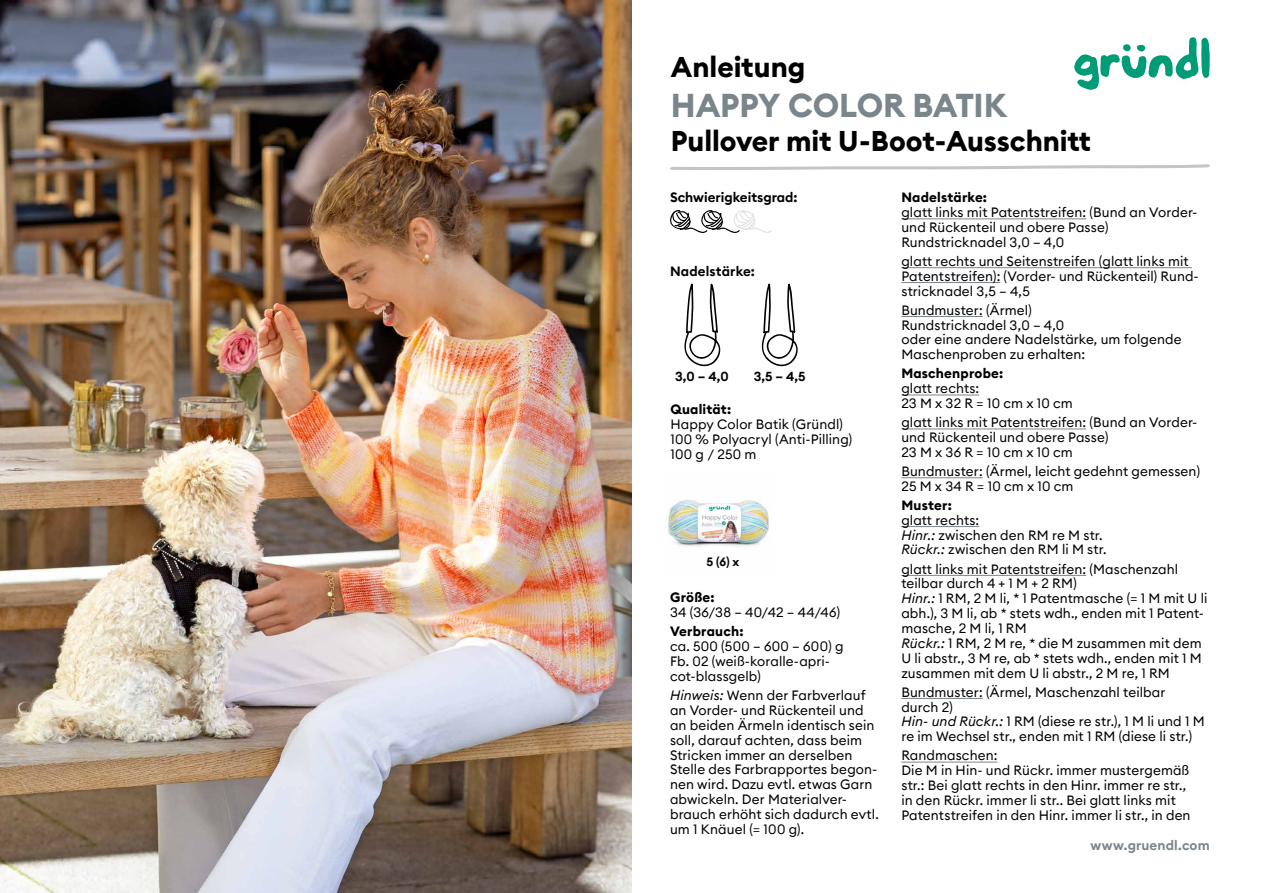
<style>
.page{position:relative;width:1263px;height:893px;background:#fff}
.page>*{position:absolute;margin:0;border:0;box-sizing:border-box;transform-origin:0 0}
.t1{font:700 33px "Euclid Circular B";letter-spacing:-.01em;color:#7b868c}
.t2{font:700 28.5px "Euclid Circular B";color:#000}
.t3{font:13.5px/14.9px "Euclid Circular B";letter-spacing:.005em;color:#000}
.t4{font:700 13.5px "Euclid Circular B";letter-spacing:.015em;color:#000}
.t5{font:600 13.5px "Euclid Circular B";color:#000}
.t6{font:600 13.5px "Euclid Circular B";letter-spacing:.01em;color:#7b868c}
.t7{font:600 13.05px "Euclid Circular B";color:#000}
.t8{font:600 12px "Euclid Circular B";color:#000}
.s1{font-style:italic}
</style>
<div class="page">
<svg style="left:684px;top:283px;width:37px;height:84px"></svg>
<svg style="left:1074px;top:37px;width:136px;height:53px"></svg>
<hr style="left:901px;top:218px;width:185px;height:1px;background:#7b868c">
<hr style="left:901px;top:267px;width:291px;height:1px;background:#7b868c">
<hr style="left:901px;top:282px;width:99px;height:1px;background:#7b868c">
<hr style="left:901px;top:316px;width:82px;height:1px;background:#7b868c">
<hr style="left:901px;top:394px;width:78px;height:1px;background:#7b868c">
<hr style="left:901px;top:428px;width:185px;height:1px;background:#7b868c">
<hr style="left:901px;top:477px;width:82px;height:1px;background:#7b868c">
<hr style="left:901px;top:526px;width:78px;height:1px;background:#7b868c">
<hr style="left:901px;top:575px;width:185px;height:1px;background:#7b868c">
<hr style="left:901px;top:698px;width:82px;height:1px;background:#7b868c">
<hr style="left:901px;top:762px;width:96px;height:1px;background:#7b868c">
<svg style="left:670px;top:210px;width:102px;height:23px"></svg>
<img style="left:0;top:0;width:631px;height:893px">
<svg style="left:670px;top:164px;width:540px;height:6px"></svg>
<svg style="left:761px;top:283px;width:37px;height:84px"></svg>
<img style="left:668px;top:499px;width:101px;height:48px">
<h2 class="t2" style="left:671px;top:48px;width:136px">Anleitung</h2>
<h1 class="t1" style="left:671px;top:84px;width:337px">HAPPY COLOR BATIK</h1>
<h2 class="t2" style="left:671px;top:122px;width:421px">Pullover mit U-Boot-Ausschnitt</h2>
<p class="t5" style="left:670px;top:189px;width:129px">Schwierigkeitsgrad:</p>
<p class="t5" style="left:670px;top:262px;width:86px">Nadelstärke:</p>
<p class="t7" style="left:675px;top:368px;width:55px">3,0 – 4,0</p>
<p class="t7" style="left:754px;top:368px;width:53px">3,5 – 4,5</p>
<p class="t4" style="left:670px;top:401px;width:62px">Qualität:</p>
<p class="t3" style="left:670px;top:417px;width:183px">Happy Color Batik (Gründl)<br>100 % Polyacryl (Anti-Pilling)<br>100 g / 250 m</p>
<p class="t8" style="left:707px;top:554px;width:34px">5 (6) x</p>
<p class="t4" style="left:670px;top:589px;width:46px">Größe:</p>
<p class="t3" style="left:670px;top:605px;width:172px">34 (36/38 – 40/42 – 44/46)</p>
<p class="t4" style="left:670px;top:623px;width:75px">Verbrauch:</p>
<p class="t3" style="left:670px;top:639px;width:175px">ca. 500 (500 – 600 – 600) g<br>Fb. 02 (weiß-koralle-apri&shy;cot-blassgelb)</p>
<p class="t3" style="left:670px;top:688px;width:210px"><span class="s1">Hinweis:</span> Wenn der Farbverlauf an Vorder- und Rückenteil und an beiden Ärmeln identisch sein soll, darauf achten, dass beim<br>Stricken immer an derselben<br>Stelle des Farbrapportes begon&shy;nen wird. Dazu evtl. etwas Garn abwickeln. Der Materialver&shy;brauch erhöht sich dadurch evtl. um 1 Knäuel (= 100 g).</p>
<p class="t4" style="left:901px;top:189px;width:87px">Nadelstärke:</p>
<p class="t3" style="left:901px;top:205px;width:298px">glatt links mit Patentstreifen: (Bund an Vorder&shy;und Rückenteil und obere Passe)<br>Rundstricknadel 3,0 – 4,0</p>
<p class="t3" style="left:901px;top:254px;width:299px">glatt rechts und Seitenstreifen (glatt links mit<br>Patentstreifen): (Vorder- und Rückenteil) Rund&shy;stricknadel 3,5 – 4,5</p>
<p class="t3" style="left:901px;top:302px;width:282px">Bundmuster: (Ärmel)<br>Rundstricknadel 3,0 – 4,0<br>oder eine andere Nadelstärke, um folgende<br>Maschenproben zu erhalten:</p>
<p class="t4" style="left:901px;top:365px;width:103px">Maschenprobe:</p>
<p class="t3" style="left:901px;top:381px;width:173px">glatt rechts:<br>23 M x 32 R = 10 cm x 10 cm</p>
<p class="t3" style="left:901px;top:415px;width:298px">glatt links mit Patentstreifen: (Bund an Vorder&shy;und Rückenteil und obere Passe)<br>23 M x 36 R = 10 cm x 10 cm</p>
<p class="t3" style="left:901px;top:464px;width:300px">Bundmuster: (Ärmel, leicht gedehnt gemessen)<br>25 M x 34 R = 10 cm x 10 cm</p>
<p class="t4" style="left:901px;top:496px;width:52px">Muster:</p>
<p class="t3" style="left:901px;top:512px;width:207px">glatt rechts:<br><span class="s1">Hinr.:</span> zwischen den RM re M str.<br><span class="s1">Rückr.:</span> zwischen den RM li M str.</p>
<p class="t3" style="left:901px;top:561px;width:308px">glatt links mit Patentstreifen: (Maschenzahl teilbar durch 4 + 1 M + 2 RM)<br><span class="s1">Hinr.:</span> 1 RM, 2 M li, * 1 Patentmasche (= 1 M mit U li abh.), 3 M li, ab * stets wdh., enden mit 1 Patent&shy;masche, 2 M li, 1 RM<br><span class="s1">Rückr.:</span> 1 RM, 2 M re, * die M zusammen mit dem U li abstr., 3 M re, ab * stets wdh., enden mit 1 M zusammen mit dem U li abstr., 2 M re, 1 RM</p>
<p class="t3" style="left:901px;top:684px;width:305px">Bundmuster: (Ärmel, Maschenzahl teilbar durch 2)<br><span class="s1">Hin- und Rückr.:</span> 1 RM (diese re str.), 1 M li und 1 M re im Wechsel str., enden mit 1 RM (diese li str.)</p>
<p class="t3" style="left:901px;top:748px;width:291px">Randmaschen:<br>Die M in Hin- und Rückr. immer mustergemäß str.: Bei glatt rechts in den Hinr. immer re str., in den Rückr. immer li str.. Bei glatt links mit Patentstreifen in den Hinr. immer li str., in den</p>
<p class="t6" style="left:1091px;top:836px;width:121px">www.gruendl.com</p>
</div>
